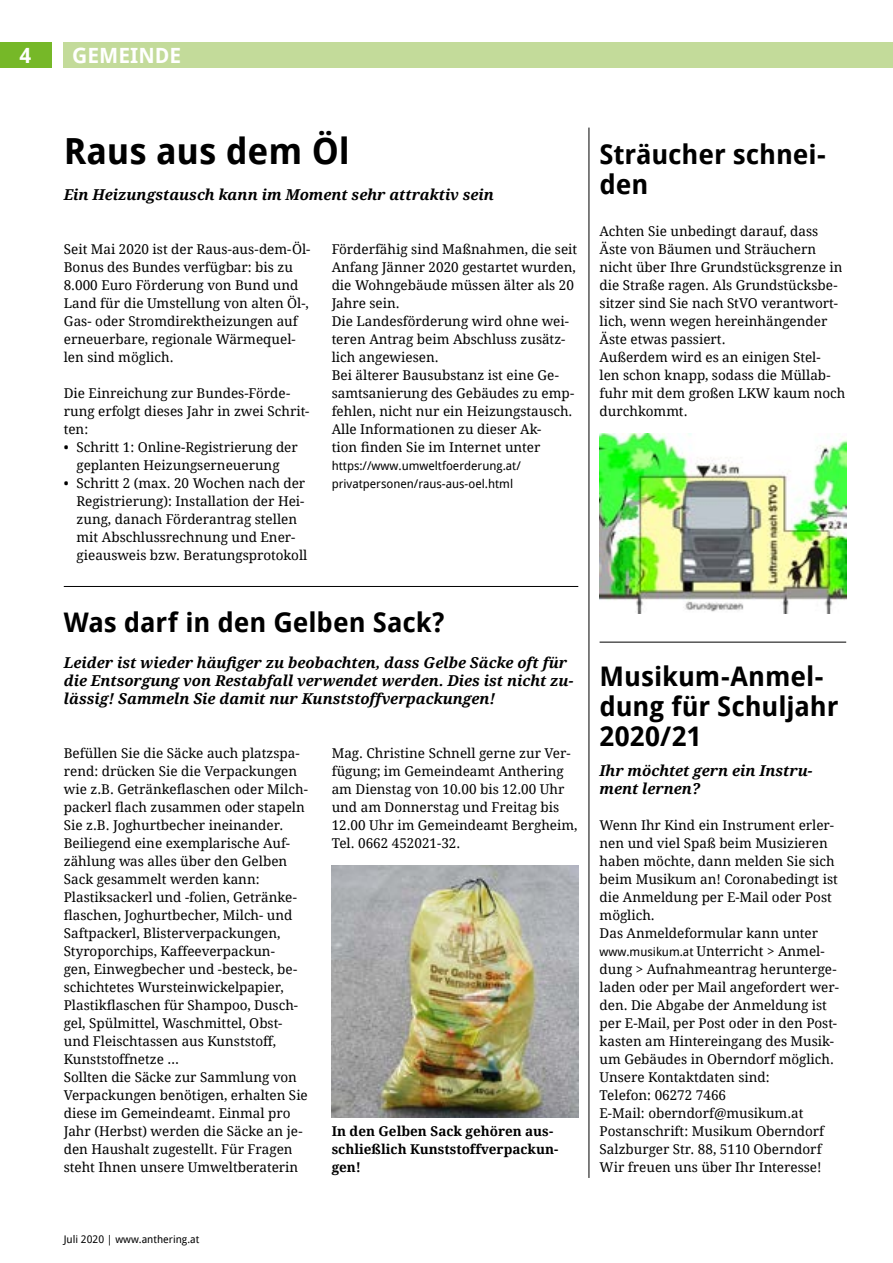
<style>
.page{position:relative;width:893px;height:1263px;background:#fff}
.page>*{position:absolute;margin:0;border:0;box-sizing:border-box;transform-origin:0 0}
.t1{font:700 36px "Droid Sans";color:#000}
.t2{font:700 27px/30px "Droid Sans";letter-spacing:-.005em;color:#000}
.t3{font:700 21px "Droid Sans";color:#fff}
.t4{font:italic 700 15px/18px "Droid Serif";color:#000}
.t5{font:13.5px/18px "Droid Serif";color:#000}
.t6{font:700 13.5px/18px "Droid Serif";color:#000}
.t7{font:12px/18px "Droid Sans";color:#000}
.t8{font:10.5px "Droid Sans";color:#000}
.s1{font-family:"Droid Sans";font-size:12px}
</style>
<div class="page">
<div style="left:0;top:43px;width:51px;height:25px;background:#76b828"></div>
<div style="left:64px;top:43px;width:829px;height:25px;background:#c3db9a"></div>
<img style="left:332px;top:866px;width:246px;height:252px">
<img style="left:600px;top:434px;width:246px;height:180px">
<hr style="left:589px;top:128px;width:1px;height:1050px;background:#000">
<hr style="left:600px;top:642px;width:246px;height:1px;background:#000">
<hr style="left:64px;top:586px;width:514px;height:1px;background:#000">
<h3 class="t3" style="left:20px;top:42px;width:13px">4</h3>
<h3 class="t3" style="left:72px;top:42px;width:110px">GEMEINDE</h3>
<h1 class="t1" style="left:64px;top:127px;width:288px">Raus aus dem Öl</h1>
<p class="t4" style="left:64px;top:185px;width:432px">Ein Heizungstausch kann im Moment sehr attraktiv sein</p>
<p class="t5" style="left:64px;top:240px;width:248px">Seit Mai 2020 ist der Raus-aus-dem-Öl-Bonus des Bundes verfügbar: bis zu 8.000 Euro Förderung von Bund und Land für die Umstellung von alten Öl-, Gas- oder Stromdirektheizungen auf erneuerbare, regionale Wärmequel&shy;len sind möglich.</p>
<p class="t5" style="left:64px;top:384px;width:247px">Die Einreichung zur Bundes-Förde&shy;rung erfolgt dieses Jahr in zwei Schrit&shy;ten:</p>
<p class="t5" style="left:64px;top:438px;width:236px;text-align:center">• Schritt 1: Online-Registrierung der geplanten Heizungserneuerung</p>
<p class="t5" style="left:77px;top:474px;width:232px;text-indent:-13px">• Schritt 2 (max. 20 Wochen nach der Registrierung): Installation der Hei&shy;zung, danach Förderantrag stellen mit Abschlussrechnung und Ener&shy;gieausweis bzw. Beratungsprotokoll</p>
<p class="t5" style="left:332px;top:240px;width:247px">Förderfähig sind Maßnahmen, die seit<br>Anfang Jänner 2020 gestartet wurden, die Wohngebäude müssen älter als 20<br>Jahre sein.<br>Die Landesförderung wird ohne wei&shy;teren Antrag beim Abschluss zusätz&shy;lich angewiesen.<br>Bei älterer Bausubstanz ist eine Ge&shy;samtsanierung des Gebäudes zu emp&shy;fehlen, nicht nur ein Heizungstausch.<br>Alle Informationen zu dieser Ak-<br>tion finden Sie im Internet unter</p>
<p class="t7" style="left:332px;top:456px;width:191px">https://www.umweltfoerderung.at/ privatpersonen/raus-aus-oel.html</p>
<h2 class="t2" style="left:64px;top:606px;width:382px">Was darf in den Gelben Sack?</h2>
<p class="t4" style="left:64px;top:653px;width:511px">Leider ist wieder häufiger zu beobachten, dass Gelbe Säcke oft für die Entsorgung von Restabfall verwendet werden. Dies ist nicht zu&shy;lässig! Sammeln Sie damit nur Kunststoffverpackungen!</p>
<p class="t5" style="left:64px;top:744px;width:246px">Befüllen Sie die Säcke auch platzspa&shy;rend: drücken Sie die Verpackungen wie z.B. Getränkeflaschen oder Milch&shy;packerl flach zusammen oder stapeln Sie z.B. Joghurtbecher ineinander.<br>Beiliegend eine exemplarische Auf&shy;zählung was alles über den Gelben Sack gesammelt werden kann:<br>Plastiksackerl und -folien, Getränke&shy;flaschen, Joghurtbecher, Milch- und Saftpackerl, Blisterverpackungen, Styroporchips, Kaffeeverpackun-<br>gen, Einwegbecher und -besteck, be&shy;schichtetes Wursteinwickelpapier, Plastikflaschen für Shampoo, Dusch&shy;gel, Spülmittel, Waschmittel, Obst&shy;und Fleischtassen aus Kunststoff, Kunststoffnetze …<br>Sollten die Säcke zur Sammlung von Verpackungen benötigen, erhalten Sie diese im Gemeindeamt. Einmal pro Jahr (Herbst) werden die Säcke an je&shy;den Haushalt zugestellt. Für Fragen steht Ihnen unsere Umweltberaterin</p>
<p class="t5" style="left:332px;top:744px;width:247px">Mag. Christine Schnell gerne zur Ver&shy;fügung; im Gemeindeamt Anthering am Dienstag von 10.00 bis 12.00 Uhr und am Donnerstag und Freitag bis<br>12.00 Uhr im Gemeindeamt Bergheim,<br>Tel. 0662 452021-32.</p>
<p class="t6" style="left:332px;top:1122px;width:228px">In den Gelben Sack gehören aus&shy;schließlich Kunststoffverpackun&shy;gen!</p>
<h2 class="t2" style="left:600px;top:138px;width:228px">Sträucher schnei&shy;den</h2>
<p class="t5" style="left:600px;top:222px;width:247px">Achten Sie unbedingt darauf, dass<br>Äste von Bäumen und Sträuchern nicht über Ihre Grundstücksgrenze in die Straße ragen. Als Grundstücksbe&shy;sitzer sind Sie nach StVO verantwort&shy;lich, wenn wegen hereinhängender<br>Äste etwas passiert.<br>Außerdem wird es an einigen Stel-<br>len schon knapp, sodass die Müllab&shy;fuhr mit dem großen LKW kaum noch durchkommt.</p>
<h2 class="t2" style="left:600px;top:660px;width:240px">Musikum-Anmel&shy;dung für Schuljahr<br>2020/21</h2>
<p class="t4" style="left:600px;top:761px;width:214px">Ihr möchtet gern ein Instru&shy;ment lernen?</p>
<p class="t5" style="left:600px;top:816px;width:241px">Wenn Ihr Kind ein Instrument erler&shy;nen und viel Spaß beim Musizieren haben möchte, dann melden Sie sich beim Musikum an! Coronabedingt ist die Anmeldung per E-Mail oder Post möglich.<br>Das Anmeldeformular kann unter <span class="s1">www.musikum.at</span> Unterricht &gt; Anmel&shy;dung &gt; Aufnahmeantrag herunterge&shy;laden oder per Mail angefordert wer&shy;den. Die Abgabe der Anmeldung ist per E-Mail, per Post oder in den Post&shy;kasten am Hintereingang des Musik&shy;um Gebäudes in Oberndorf möglich.<br>Unsere Kontaktdaten sind:<br>Telefon: 06272 7466<br>E-Mail: oberndorf@musikum.at<br>Postanschrift: Musikum Oberndorf<br>Salzburger Str. 88, 5110 Oberndorf<br>Wir freuen uns über Ihr Interesse!</p>
<p class="t8" style="left:64px;top:1233px;width:137px">Juli 2020 | www.anthering.at</p>
</div>
